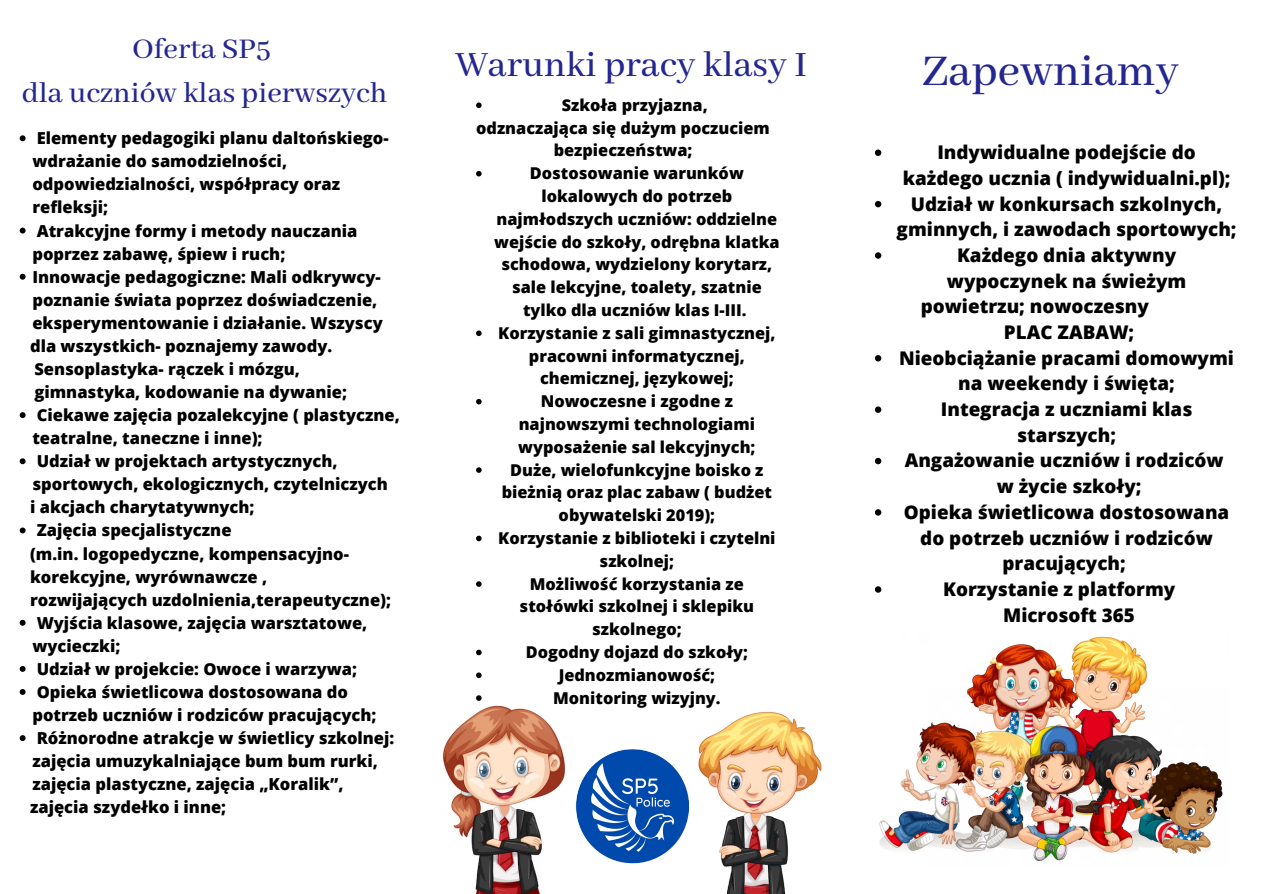
<style>
.page{position:relative;width:1263px;height:894px;background:#fff}
.page>*{position:absolute;margin:0;border:0;box-sizing:border-box;transform-origin:0 0}
.t1{font:500 48.9px "Abhaya Libre";color:#252791}
.t2{font:500 39.6px "Abhaya Libre";color:#252791}
.t3{font:500 31.8px/43.8px "Abhaya Libre";color:#252791;text-align:center}
.t4{font:800 18.9px "Open Sans";color:#000}
.t5{font:800 16.5px/23.1px "Open Sans";color:#000}
.t6{font:800 16.35px/22.8px "Open Sans";color:#000;text-align:center}
</style>
<div class="page">
<img style="left:575px;top:749px;width:113px;height:115px">
<img style="left:442px;top:705px;width:124px;height:188px">
<img style="left:698px;top:711px;width:124px;height:182px">
<img style="left:879px;top:636px;width:344px;height:226px">
<svg style="left:476px;top:102px;width:6px;height:6px"></svg>
<svg style="left:476px;top:171px;width:6px;height:5px"></svg>
<svg style="left:476px;top:330px;width:6px;height:6px"></svg>
<svg style="left:476px;top:399px;width:6px;height:5px"></svg>
<svg style="left:476px;top:467px;width:6px;height:5px"></svg>
<svg style="left:476px;top:535px;width:6px;height:6px"></svg>
<svg style="left:476px;top:581px;width:6px;height:5px"></svg>
<svg style="left:476px;top:649px;width:6px;height:6px"></svg>
<svg style="left:476px;top:672px;width:6px;height:5px"></svg>
<svg style="left:476px;top:695px;width:6px;height:5px"></svg>
<svg style="left:875px;top:149px;width:6px;height:7px"></svg>
<svg style="left:875px;top:201px;width:6px;height:6px"></svg>
<svg style="left:875px;top:252px;width:6px;height:7px"></svg>
<svg style="left:875px;top:355px;width:6px;height:6px"></svg>
<svg style="left:875px;top:406px;width:6px;height:7px"></svg>
<svg style="left:875px;top:457px;width:6px;height:7px"></svg>
<svg style="left:875px;top:509px;width:6px;height:6px"></svg>
<svg style="left:875px;top:586px;width:6px;height:6px"></svg>
<svg style="left:20px;top:135px;width:6px;height:6px"></svg>
<svg style="left:20px;top:227px;width:6px;height:6px"></svg>
<svg style="left:20px;top:274px;width:6px;height:5px"></svg>
<svg style="left:20px;top:412px;width:6px;height:6px"></svg>
<svg style="left:20px;top:458px;width:6px;height:6px"></svg>
<svg style="left:20px;top:527px;width:6px;height:6px"></svg>
<svg style="left:20px;top:619px;width:6px;height:6px"></svg>
<svg style="left:20px;top:666px;width:6px;height:5px"></svg>
<svg style="left:20px;top:689px;width:6px;height:5px"></svg>
<svg style="left:20px;top:735px;width:6px;height:5px"></svg>
<h3 class="t3" style="left:22px;top:28px;width:367px">Oferta SP5<br>dla uczniów klas pierwszych</h3>
<p class="t5" style="left:32px;top:126px;width:358px">Elementy pedagogiki planu daltońskiego&shy;wdrażanie do samodzielności, odpowiedzialności, współpracy oraz refleksji;<br>Atrakcyjne formy i metody nauczania poprzez zabawę, śpiew i ruch;<br>Innowacje pedagogiczne: Mali odkrywcy&shy;poznanie świata poprzez doświadczenie, eksperymentowanie i działanie. Wszyscy</p>
<p class="t5" style="left:30px;top:334px;width:318px">dla wszystkich- poznajemy zawody.<br>Sensoplastyka- rączek i mózgu, gimnastyka, kodowanie na dywanie;</p>
<p class="t5" style="left:32px;top:403px;width:369px">Ciekawe zajęcia pozalekcyjne ( plastyczne, teatralne, taneczne i inne);<br>Udział w projektach artystycznych, sportowych, ekologicznych, czytelniczych</p>
<p class="t5" style="left:37px;top:518px;width:196px">Zajęcia specjalistyczne</p>
<p class="t5" style="left:30px;top:495px;width:226px">i akcjach charytatywnych;</p>
<p class="t5" style="left:30px;top:541px;width:363px">(m.in. logopedyczne, kompensacyjno&shy;korekcyjne, wyrównawcze ,<br>rozwijających uzdolnienia,terapeutyczne);</p>
<p class="t5" style="left:32px;top:610px;width:363px">Wyjścia klasowe, zajęcia warsztatowe, wycieczki;<br>Udział w projekcie: Owoce i warzywa; Opieka świetlicowa dostosowana do potrzeb uczniów i rodziców pracujących; Różnorodne atrakcje w świetlicy szkolnej: zajęcia umuzykalniające bum bum rurki, zajęcia plastyczne, zajęcia „Koralik”,</p>
<p class="t5" style="left:30px;top:795px;width:198px">zajęcia szydełko i inne;</p>
<h2 class="t2" style="left:455px;top:43px;width:353px">Warunki pracy klasy I</h2>
<p class="t6" style="left:562px;top:93px;width:148px">Szkoła przyjazna,</p>
<p class="t6" style="left:476px;top:116px;width:295px">odznaczająca się dużym poczuciem bezpieczeństwa;</p>
<p class="t6" style="left:494px;top:161px;width:287px">Dostosowanie warunków lokalowych do potrzeb najmłodszych uczniów: oddzielne wejście do szkoły, odrębna klatka schodowa, wydzielony korytarz, sale lekcyjne, toalety, szatnie tylko dla uczniów klas I-III.<br>Korzystanie z sali gimnastycznej, pracowni informatycznej, chemicznej, językowej;<br>Nowoczesne i zgodne z najnowszymi technologiami wyposażenie sal lekcyjnych;<br>Duże, wielofunkcyjne boisko z bieżnią oraz plac zabaw ( budżet obywatelski 2019);<br>Korzystanie z biblioteki i czytelni szkolnej;<br>Możliwość korzystania ze stołówki szkolnej i sklepiku szkolnego;<br>Dogodny dojazd do szkoły;<br>Jednozmianowość;<br>Monitoring wizyjny.</p>
<h1 class="t1" style="left:922px;top:44px;width:258px">Zapewniamy</h1>
<p class="t4" style="left:937px;top:139px;width:260px">Indywidualne podejście do</p>
<p class="t4" style="left:903px;top:165px;width:329px">każdego ucznia ( indywidualni.pl);</p>
<p class="t4" style="left:911px;top:190px;width:313px">Udział w konkursach szkolnych,</p>
<p class="t4" style="left:897px;top:216px;width:341px">gminnych, i zawodach sportowych;</p>
<p class="t4" style="left:957px;top:242px;width:221px">Każdego dnia aktywny</p>
<p class="t4" style="left:947px;top:267px;width:241px">wypoczynek na świeżym</p>
<p class="t4" style="left:921px;top:293px;width:230px">powietrzu; nowoczesny</p>
<p class="t4" style="left:1004px;top:319px;width:132px">PLAC ZABAW;</p>
<p class="t4" style="left:899px;top:344px;width:336px">Nieobciążanie pracami domowymi</p>
<p class="t4" style="left:958px;top:370px;width:218px">na weekendy i święta;</p>
<p class="t4" style="left:941px;top:396px;width:253px">Integracja z uczniami klas</p>
<p class="t4" style="left:1017px;top:421px;width:100px">starszych;</p>
<p class="t4" style="left:905px;top:447px;width:320px">Angażowanie uczniów i rodziców</p>
<p class="t4" style="left:997px;top:473px;width:146px">w życie szkoły;</p>
<p class="t4" style="left:904px;top:498px;width:327px">Opieka świetlicowa dostosowana</p>
<p class="t4" style="left:920px;top:524px;width:294px">do potrzeb uczniów i rodziców</p>
<p class="t4" style="left:1002px;top:550px;width:125px">pracujących;</p>
<p class="t4" style="left:943px;top:575px;width:234px">Korzystanie z platformy</p>
<p class="t4" style="left:1003px;top:601px;width:133px">Microsoft 365</p>
</div>
